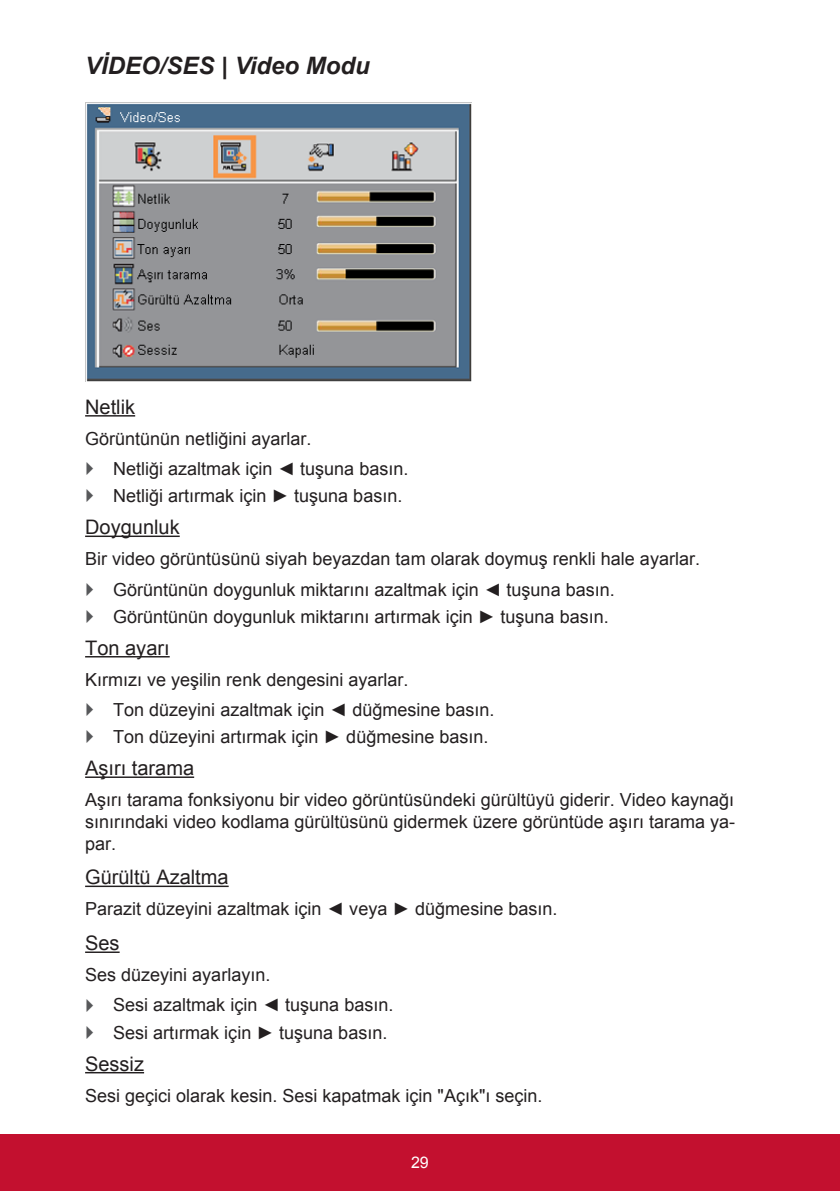
<style>
.page{position:relative;width:840px;height:1191px;background:#fff}
.page>*{position:absolute;margin:0;border:0;box-sizing:border-box;transform-origin:0 0}
.t1{font:italic 700 24px "Arial";color:#231f20}
.t2{font:20px "Arial";color:#231f20}
.t3{font:18px/30px "Arial";color:#231f20}
.t4{font:16px "Arial";color:#fff}
</style>
<div class="page">
<div style="left:0;top:1134px;width:839px;height:57px;background:#c3102f"></div>
<hr style="left:85px;top:415px;width:50px;height:1px;background:#231f20">
<hr style="left:85px;top:535px;width:95px;height:2px;background:#231f20">
<hr style="left:85px;top:656px;width:85px;height:1px;background:#231f20">
<hr style="left:85px;top:776px;width:109px;height:2px;background:#231f20">
<hr style="left:85px;top:885px;width:143px;height:2px;background:#231f20">
<hr style="left:85px;top:951px;width:35px;height:2px;background:#231f20">
<hr style="left:85px;top:1072px;width:59px;height:1px;background:#231f20">
<img style="left:85px;top:102px;width:386px;height:279px">
<h1 class="t1" style="left:85px;top:50px;width:286px">VİDEO/SES | Video Modu</h1>
<p class="t2" style="left:85px;top:393px;width:51px">Netlik</p>
<p class="t3" style="left:113px;top:424px;width:296px;text-indent:-28px">Görüntünün netliğini ayarlar.<br>Netliği azaltmak için ◄ tuşuna basın.</p>
<p class="t3" style="left:113px;top:481px;width:290px">Netliği artırmak için ► tuşuna basın.</p>
<p class="t2" style="left:85px;top:514px;width:96px">Doygunluk</p>
<p class="t3" style="left:113px;top:544px;width:588px;text-indent:-28px">Bir video görüntüsünü siyah beyazdan tam olarak doymuş renkli hale ayarlar.<br>Görüntünün doygunluk miktarını azaltmak için ◄ tuşuna basın.</p>
<p class="t3" style="left:113px;top:601px;width:497px">Görüntünün doygunluk miktarını artırmak için ► tuşuna basın.</p>
<p class="t2" style="left:85px;top:634px;width:86px">Ton ayarı</p>
<p class="t3" style="left:113px;top:664px;width:382px;text-indent:-28px">Kırmızı ve yeşilin renk dengesini ayarlar.<br>Ton düzeyini azaltmak için ◄ düğmesine basın.</p>
<p class="t3" style="left:113px;top:722px;width:376px">Ton düzeyini artırmak için ► düğmesine basın.</p>
<p class="t2" style="left:85px;top:755px;width:110px">Aşırı tarama</p>
<p class="t3" style="left:85px;top:789px;width:651px;line-height:21.6px;text-align:justify">Aşırı tarama fonksiyonu bir video görüntüsündeki gürültüyü giderir. Video kaynağı sınırındaki video kodlama gürültüsünü gidermek üzere görüntüde aşırı tarama ya&shy;par.</p>
<p class="t2" style="left:85px;top:864px;width:145px">Gürültü Azaltma</p>
<p class="t3" style="left:85px;top:894px;width:473px">Parazit düzeyini azaltmak için ◄ veya ► düğmesine basın.</p>
<p class="t2" style="left:85px;top:930px;width:36px">Ses</p>
<p class="t3" style="left:113px;top:960px;width:281px;text-indent:-28px">Ses düzeyini ayarlayın.<br>Sesi azaltmak için ◄ tuşuna basın.</p>
<p class="t3" style="left:113px;top:1017px;width:275px">Sesi artırmak için ► tuşuna basın.</p>
<p class="t2" style="left:85px;top:1050px;width:60px">Sessiz</p>
<p class="t3" style="left:85px;top:1080px;width:458px">Sesi geçici olarak kesin. Sesi kapatmak için "Açık"ı seçin.</p>
<p class="t4" style="left:411px;top:1152px;width:19px">29</p>
</div>
